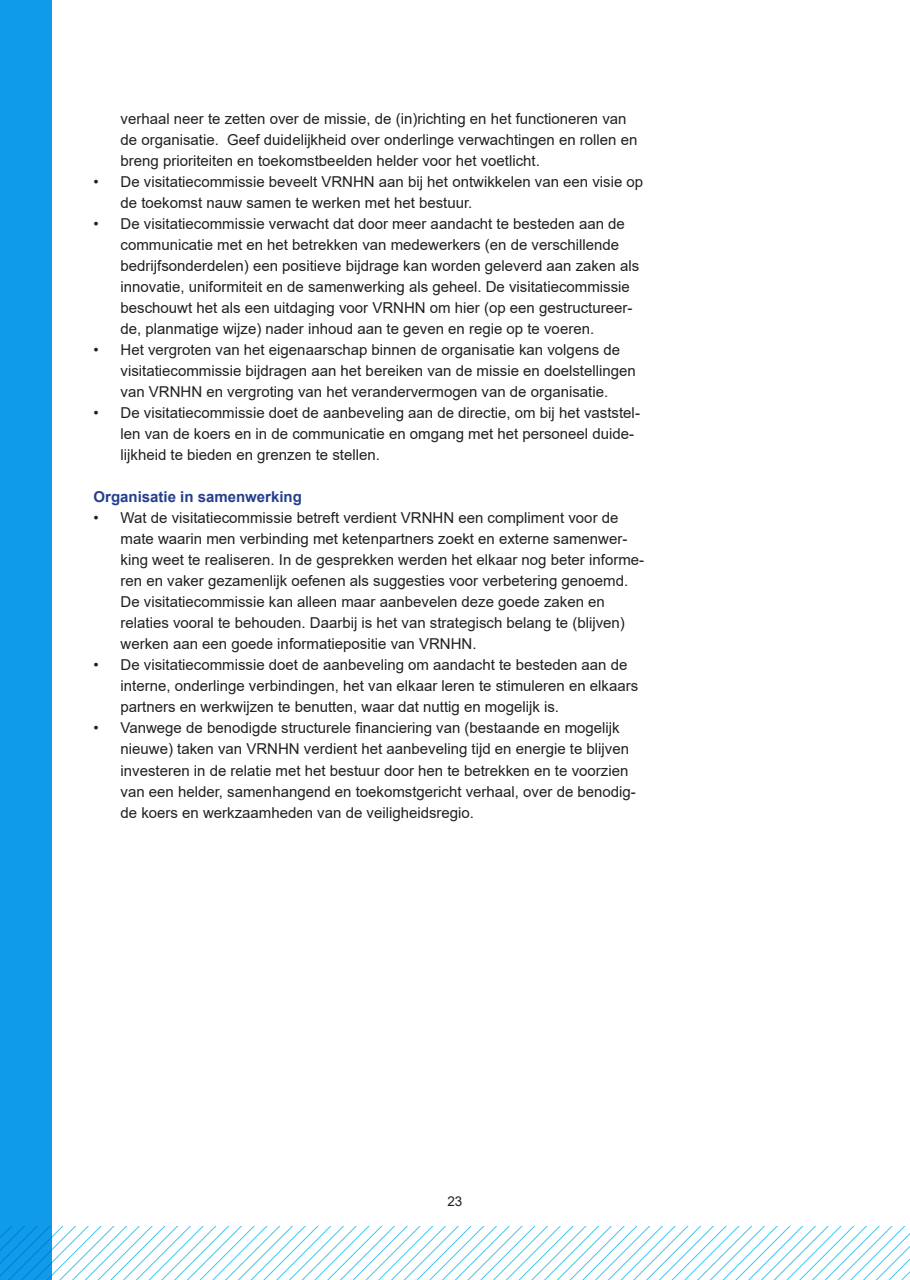
<style>
.page{position:relative;width:910px;height:1280px;background:#fff}
.page>*{position:absolute;margin:0;border:0;box-sizing:border-box;transform-origin:0 0}
.t1{font:15px/21px "Arial";color:#231f20}
.t2{font:700 15px "Arial";color:#253f8e}
.t3{font:13.5px "Arial";color:#231f20}
</style>
<div class="page">
<svg style="left:51px;top:1227px;width:859px;height:53px"></svg>
<div style="left:0;top:0;width:51px;height:1280px;background:#109be9"></div>
<p class="t1" style="left:121px;top:109px;width:518px">verhaal neer te zetten over de missie, de (in)richting en het functioneren van de organisatie. Geef duidelijkheid over onderlinge verwachtingen en rollen en breng prioriteiten en toekomstbeelden helder voor het voetlicht.</p>
<p class="t1" style="left:121px;top:172px;width:524px;text-indent:-27px">• De visitatiecommissie beveelt VRNHN aan bij het ontwikkelen van een visie op de toekomst nauw samen te werken met het bestuur.</p>
<p class="t1" style="left:121px;top:214px;width:520px;text-indent:-27px">• De visitatiecommissie verwacht dat door meer aandacht te besteden aan de communicatie met en het betrekken van medewerkers (en de verschillende bedrijfsonderdelen) een positieve bijdrage kan worden geleverd aan zaken als innovatie, uniformiteit en de samenwerking als geheel. De visitatiecommissie beschouwt het als een uitdaging voor VRNHN om hier (op een gestructureer&shy;de, planmatige wijze) nader inhoud aan te geven en regie op te voeren.</p>
<p class="t1" style="left:121px;top:340px;width:517px;text-indent:-27px">• Het vergroten van het eigenaarschap binnen de organisatie kan volgens de visitatiecommissie bijdragen aan het bereiken van de missie en doelstellingen van VRNHN en vergroting van het verandervermogen van de organisatie.</p>
<p class="t1" style="left:121px;top:403px;width:521px;text-indent:-27px">• De visitatiecommissie doet de aanbeveling aan de directie, om bij het vaststel&shy;len van de koers en in de communicatie en omgang met het personeel duide&shy;lijkheid te bieden en grenzen te stellen.</p>
<p class="t2" style="left:94px;top:487px;width:210px">Organisatie in samenwerking</p>
<p class="t1" style="left:121px;top:508px;width:525px;text-indent:-27px">• Wat de visitatiecommissie betreft verdient VRNHN een compliment voor de mate waarin men verbinding met ketenpartners zoekt en externe samenwer&shy;king weet te realiseren. In de gesprekken werden het elkaar nog beter informe&shy;ren en vaker gezamenlijk oefenen als suggesties voor verbetering genoemd.<br>De visitatiecommissie kan alleen maar aanbevelen deze goede zaken en relaties vooral te behouden. Daarbij is het van strategisch belang te (blijven) werken aan een goede informatiepositie van VRNHN.</p>
<p class="t1" style="left:121px;top:655px;width:519px;text-indent:-27px">• De visitatiecommissie doet de aanbeveling om aandacht te besteden aan de interne, onderlinge verbindingen, het van elkaar leren te stimuleren en elkaars partners en werkwijzen te benutten, waar dat nuttig en mogelijk is.</p>
<p class="t1" style="left:121px;top:718px;width:517px;text-indent:-27px">• Vanwege de benodigde structurele financiering van (bestaande en mogelijk nieuwe) taken van VRNHN verdient het aanbeveling tijd en energie te blijven investeren in de relatie met het bestuur door hen te betrekken en te voorzien van een helder, samenhangend en toekomstgericht verhaal, over de benodig&shy;de koers en werkzaamheden van de veiligheidsregio.</p>
<p class="t3" style="left:447px;top:1191px;width:17px">23</p>
</div>
